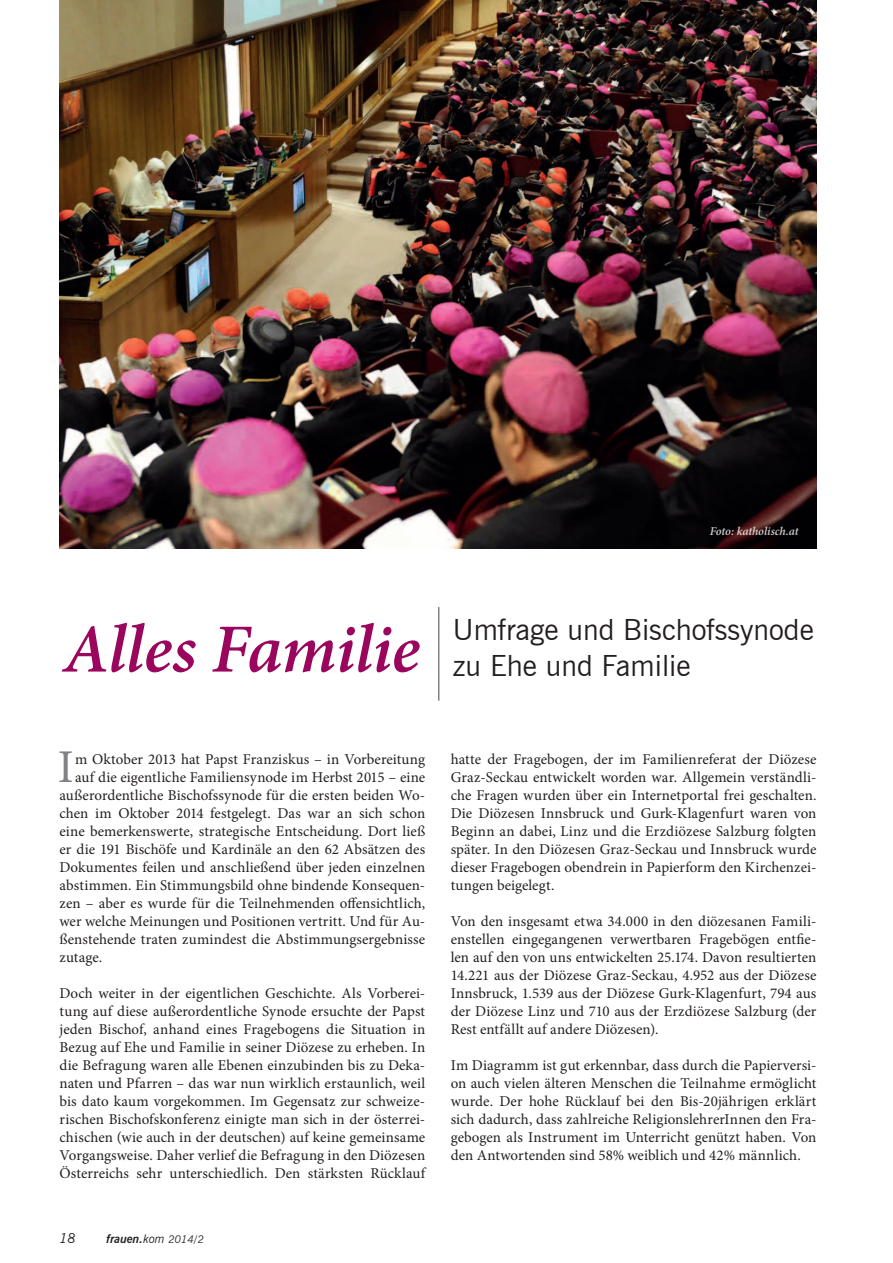
<style>
.page{position:relative;width:893px;height:1263px;background:#fff}
.page>*{position:absolute;margin:0;border:0;box-sizing:border-box;transform-origin:0 0}
.t1{font:italic 600 69px "Minion Pro";letter-spacing:-.01em;color:#9a065d}
.t2{font:46.95px "Minion Pro";color:#808285}
.t3{font:29.25px/36px "News Gothic BT";color:#231f20}
.t4{font:15px/18px "Minion Pro";color:#231f20;text-align:justify}
.t5{font:italic 13.5px "News Gothic BT";color:#231f20}
.t6{font:italic 600 12px "Minion Pro";letter-spacing:-.01em;color:#fff}
.t7{font:italic 700 12px "News Gothic BT";color:#231f20}
.s1{font-weight:400}
.s2{font-weight:400;font-size:10.5px}
</style>
<div class="page">
<hr style="left:438px;top:607px;width:1px;height:94px;background:#808285">
<img style="left:60px;top:0;width:756px;height:549px">
<p class="t6" style="left:710px;top:523px;width:90px">Foto: katholisch.at</p>
<h1 class="t1" style="left:63px;top:601px;width:358px">Alles Familie</h1>
<h3 class="t3" style="left:453px;top:612px;width:362px">Umfrage und Bischofssynode zu Ehe und Familie</h3>
<h2 class="t2" style="left:58px;top:735px;width:18px">I</h2>
<p class="t4" style="left:75px;top:750px;width:351px">m Oktober 2013 hat Papst Franziskus – in Vorbereitung</p>
<p class="t4" style="left:75px;top:768px;width:352px">auf die eigentliche Familiensynode im Herbst 2015 – eine</p>
<p class="t4" style="left:60px;top:786px;width:367px">außerordentliche Bischofssynode für die ersten beiden Wo-</p>
<p class="t4" style="left:60px;top:804px;width:367px">chen im Oktober 2014 festgelegt. Das war an sich schon</p>
<p class="t4" style="left:60px;top:822px;width:367px">eine bemerkenswerte, strategische Entscheidung. Dort ließ</p>
<p class="t4" style="left:60px;top:840px;width:367px">er die 191 Bischöfe und Kardinäle an den 62 Absätzen des</p>
<p class="t4" style="left:60px;top:858px;width:367px">Dokumentes feilen und anschließend über jeden einzelnen</p>
<p class="t4" style="left:60px;top:876px;width:367px">abstimmen. Ein Stimmungsbild ohne bindende Konsequen-</p>
<p class="t4" style="left:60px;top:894px;width:367px">zen – aber es wurde für die Teilnehmenden offensichtlich,</p>
<p class="t4" style="left:60px;top:912px;width:367px">wer welche Meinungen und Positionen vertritt. Und für Au-</p>
<p class="t4" style="left:60px;top:930px;width:367px">ßenstehende traten zumindest die Abstimmungsergebnisse</p>
<p class="t4" style="left:60px;top:948px;width:44px">zutage.</p>
<p class="t4" style="left:60px;top:984px;width:367px">Doch weiter in der eigentlichen Geschichte. Als Vorberei&shy;tung auf diese außerordentliche Synode ersuchte der Papst jeden Bischof, anhand eines Fragebogens die Situation in Bezug auf Ehe und Familie in seiner Diözese zu erheben. In die Befragung waren alle Ebenen einzubinden bis zu Deka&shy;naten und Pfarren – das war nun wirklich erstaunlich, weil bis dato kaum vorgekommen. Im Gegensatz zur schweize&shy;rischen Bischofskonferenz einigte man sich in der österrei&shy;chischen (wie auch in der deutschen) auf keine gemeinsame Vorgangsweise. Daher verlief die Befragung in den Diözesen Österreichs sehr unterschiedlich. Den stärksten Rücklauf</p>
<p class="t5" style="left:60px;top:1230px;width:18px">18</p>
<p class="t7" style="left:107px;top:1232px;width:99px">frauen.<span class="s1">kom</span> <span class="s2">2014/2</span></p>
<p class="t4" style="left:451px;top:750px;width:367px">hatte der Fragebogen, der im Familienreferat der Diözese Graz-Seckau entwickelt worden war. Allgemein verständli&shy;che Fragen wurden über ein Internetportal frei geschalten.<br>Die Diözesen Innsbruck und Gurk-Klagenfurt waren von Beginn an dabei, Linz und die Erzdiözese Salzburg folgten später. In den Diözesen Graz-Seckau und Innsbruck wurde dieser Fragebogen obendrein in Papierform den Kirchenzei&shy;tungen beigelegt.</p>
<p class="t4" style="left:451px;top:912px;width:367px">Von den insgesamt etwa 34.000 in den diözesanen Famili&shy;enstellen eingegangenen verwertbaren Fragebögen entfie&shy;len auf den von uns entwickelten 25.174. Davon resultierten 14.221 aus der Diözese Graz-Seckau, 4.952 aus der Diözese Innsbruck, 1.539 aus der Diözese Gurk-Klagenfurt, 794 aus der Diözese Linz und 710 aus der Erzdiözese Salzburg (der Rest entfällt auf andere Diözesen).</p>
<p class="t4" style="left:451px;top:1056px;width:367px">Im Diagramm ist gut erkennbar, dass durch die Papierversi&shy;on auch vielen älteren Menschen die Teilnahme ermöglicht wurde. Der hohe Rücklauf bei den Bis-20jährigen erklärt sich dadurch, dass zahlreiche ReligionslehrerInnen den Fra&shy;gebogen als Instrument im Unterricht genützt haben. Von den Antwortenden sind 58% weiblich und 42% männlich.</p>
</div>
